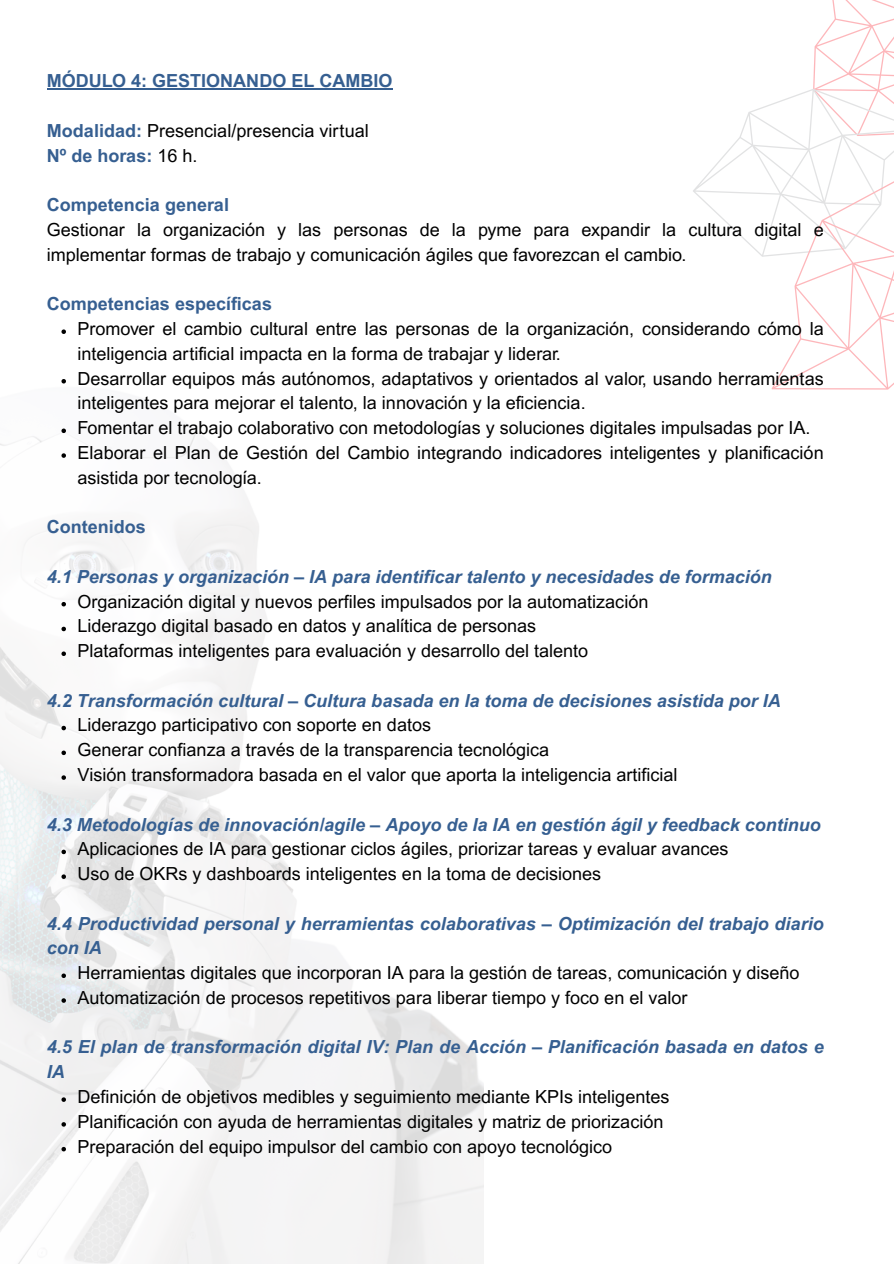
<style>
.page{position:relative;width:894px;height:1264px;background:#fff}
.page>*{position:absolute;margin:0;border:0;box-sizing:border-box;transform-origin:0 0}
.t1{font:18px/24.8px "Arial MT Pro";color:#000}
.t2{font:italic 700 18px/24.8px "Arial MT Pro";color:#365f91}
.t3{font:700 18px "Arial MT Pro";color:#365f91}
.s1{font-weight:700;color:#365f91}
.s2{font-weight:400;color:#000}
</style>
<div class="page">
<img style="left:0;top:383px;width:483px;height:880px">
<svg style="left:693px;top:0;width:200px;height:390px"></svg>
<hr style="left:47px;top:88px;width:345px;height:2px;background:#365f91">
<svg style="left:61px;top:329px;width:5px;height:5px"></svg>
<svg style="left:61px;top:379px;width:5px;height:4px"></svg>
<svg style="left:61px;top:428px;width:5px;height:5px"></svg>
<svg style="left:61px;top:453px;width:5px;height:5px"></svg>
<svg style="left:61px;top:602px;width:5px;height:4px"></svg>
<svg style="left:61px;top:626px;width:5px;height:5px"></svg>
<svg style="left:61px;top:651px;width:5px;height:5px"></svg>
<svg style="left:61px;top:725px;width:5px;height:5px"></svg>
<svg style="left:61px;top:750px;width:5px;height:5px"></svg>
<svg style="left:61px;top:775px;width:5px;height:4px"></svg>
<svg style="left:61px;top:849px;width:5px;height:5px"></svg>
<svg style="left:61px;top:874px;width:5px;height:5px"></svg>
<svg style="left:61px;top:973px;width:5px;height:5px"></svg>
<svg style="left:61px;top:998px;width:5px;height:4px"></svg>
<svg style="left:61px;top:1097px;width:5px;height:4px"></svg>
<svg style="left:61px;top:1122px;width:5px;height:4px"></svg>
<svg style="left:61px;top:1146px;width:5px;height:5px"></svg>
<p class="t3" style="left:47px;top:74px;width:347px">MÓDULO 4: GESTIONANDO EL CAMBIO</p>
<p class="t1" style="left:47px;top:120px;width:323px"><span class="s1">Modalidad:</span> Presencial/presencia virtual</p>
<h1 class="t3" style="left:47px;top:149px;width:152px">Nº de horas: <span class="s2">16 h.</span></h1>
<p class="t3" style="left:47px;top:198px;width:184px">Competencia general</p>
<p class="t1" style="left:47px;top:219px;width:778px">Gestionar la organización y las personas de la pyme para expandir la cultura digital e implementar formas de trabajo y comunicación ágiles que favorezcan el cambio.</p>
<p class="t3" style="left:47px;top:297px;width:226px">Competencias específicas</p>
<p class="t1" style="left:77px;top:318px;width:747px">Promover el cambio cultural entre las personas de la organización, considerando cómo la inteligencia artificial impacta en la forma de trabajar y liderar.</p>
<h2 class="t1" style="left:77px;top:368px;width:747px">Desarrollar equipos más autónomos, adaptativos y orientados al valor, usando herramientas inteligentes para mejorar el talento, la innovación y la eficiencia.</h2>
<p class="t1" style="left:77px;top:418px;width:734px">Fomentar el trabajo colaborativo con metodologías y soluciones digitales impulsadas por IA.</p>
<p class="t1" style="left:77px;top:442px;width:747px">Elaborar el Plan de Gestión del Cambio integrando indicadores inteligentes y planificación asistida por tecnología.</p>
<p class="t3" style="left:47px;top:520px;width:101px">Contenidos</p>
<p class="t2" style="left:47px;top:566px;width:726px">4.1 Personas y organización – IA para identificar talento y necesidades de formación</p>
<h2 class="t1" style="left:77px;top:591px;width:572px">Organización digital y nuevos perfiles impulsados por la automatización</h2>
<h2 class="t1" style="left:77px;top:616px;width:460px">Liderazgo digital basado en datos y analítica de personas</h2>
<p class="t1" style="left:77px;top:640px;width:512px">Plataformas inteligentes para evaluación y desarrollo del talento</p>
<p class="t2" style="left:47px;top:690px;width:735px">4.2 Transformación cultural – Cultura basada en la toma de decisiones asistida por IA</p>
<p class="t1" style="left:77px;top:715px;width:355px">Liderazgo participativo con soporte en datos</p>
<h2 class="t1" style="left:77px;top:739px;width:473px">Generar confianza a través de la transparencia tecnológica</h2>
<p class="t1" style="left:77px;top:764px;width:601px">Visión transformadora basada en el valor que aporta la inteligencia artificial</p>
<p class="t2" style="left:47px;top:814px;width:775px">4.3 Metodologías de innovación/agile – Apoyo de la IA en gestión ágil y feedback continuo</p>
<p class="t1" style="left:77px;top:838px;width:652px">Aplicaciones de IA para gestionar ciclos ágiles, priorizar tareas y evaluar avances</p>
<h2 class="t1" style="left:77px;top:863px;width:525px">Uso de OKRs y dashboards inteligentes en la toma de decisiones</h2>
<p class="t2" style="left:47px;top:913px;width:778px">4.4 Productividad personal y herramientas colaborativas – Optimización del trabajo diario con IA</p>
<p class="t1" style="left:77px;top:962px;width:723px">Herramientas digitales que incorporan IA para la gestión de tareas, comunicación y diseño</p>
<h2 class="t1" style="left:77px;top:987px;width:611px">Automatización de procesos repetitivos para liberar tiempo y foco en el valor</h2>
<p class="t2" style="left:47px;top:1037px;width:778px">4.5 El plan de transformación digital IV: Plan de Acción – Planificación basada en datos e<br>IA</p>
<p class="t1" style="left:77px;top:1086px;width:593px">Definición de objetivos medibles y seguimiento mediante KPIs inteligentes</p>
<h2 class="t1" style="left:77px;top:1111px;width:587px">Planificación con ayuda de herramientas digitales y matriz de priorización</h2>
<p class="t1" style="left:77px;top:1136px;width:536px">Preparación del equipo impulsor del cambio con apoyo tecnológico</p>
</div>
